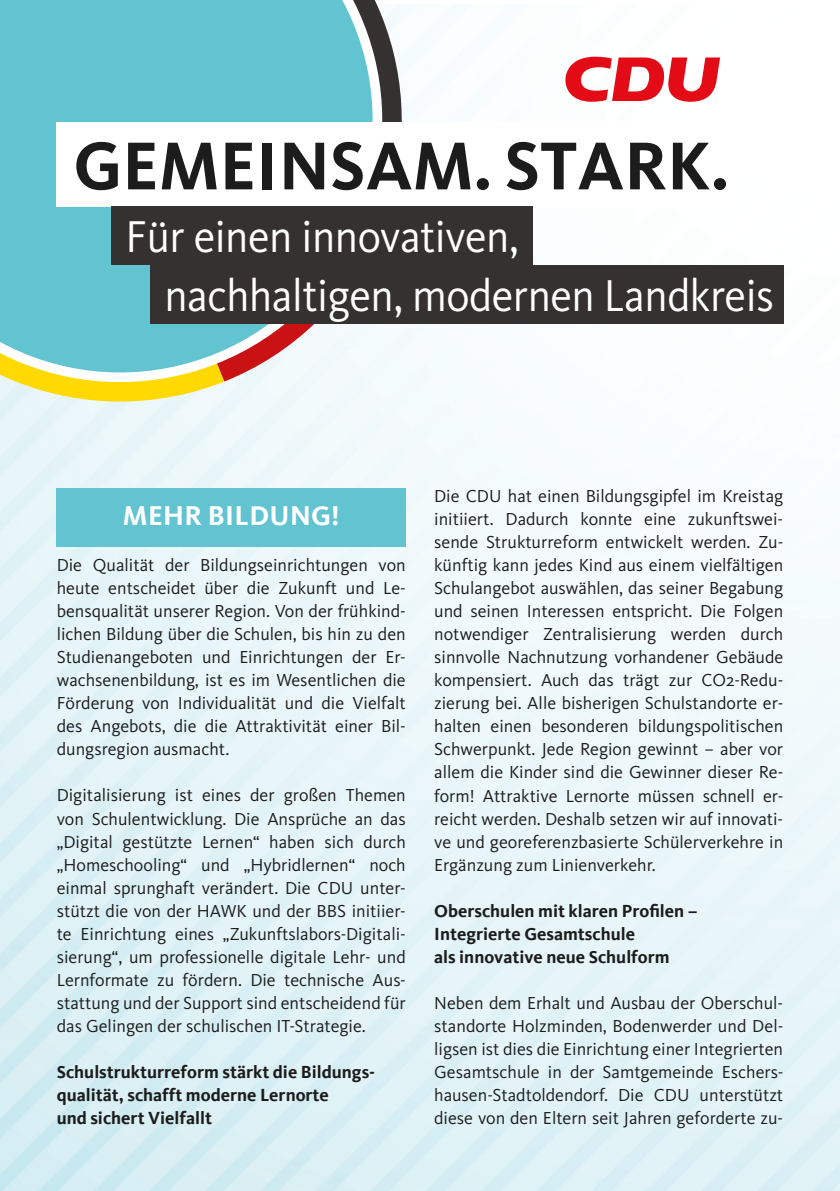
<style>
.page{position:relative;width:840px;height:1191px;background:#fff}
.page>*{position:absolute;margin:0;border:0;box-sizing:border-box;transform-origin:0 0}
.t1{font:700 70px "Kievit";letter-spacing:.005em;color:#1c1c1c}
.t2{font:46.2px/58.4px "Kievit Pro";letter-spacing:-.01em;color:#fff;scale:.95 1}
.t3{font:700 28px "Kievit";letter-spacing:.015em;color:#fff}
.t4{font:18px/23px "Kievit Pro";color:#1c1c1c;text-align:justify}
.t5{font:700 18px/23px "Kievit";color:#1c1c1c}
</style>
<div class="page">
<img style="left:0;top:5px;width:839px;height:1186px">
<svg style="left:0;top:0;width:411px;height:404px"></svg>
<div style="left:57px;top:122px;width:684px;height:84px;background:#fff"></div>
<div style="left:111px;top:206px;width:421px;height:59px;background:#343130"></div>
<div style="left:150px;top:265px;width:632px;height:58px;background:#343130"></div>
<svg style="left:563px;top:57px;width:156px;height:45px"></svg>
<div style="left:57px;top:488px;width:348px;height:59px;background:#62c3d1"></div>
<h1 class="t1" style="left:73px;top:125px;width:657px">GEMEINSAM. STARK.</h1>
<h2 class="t2" style="left:164px;top:207px;width:643px;text-indent:-39px">Für einen innovativen,<br>nachhaltigen, modernen Landkreis</h2>
<h3 class="t3" style="left:123px;top:499px;width:218px">MEHR BILDUNG!</h3>
<p class="t4" style="left:57px;top:553px;width:350px">Die Qualität der Bildungseinrichtungen von heute entscheidet über die Zukunft und Le&shy;bensqualität unserer Region. Von der frühkind&shy;lichen Bildung über die Schulen, bis hin zu den Studienangeboten und Einrichtungen der Er&shy;wachsenenbildung, ist es im Wesentlichen die Förderung von Individualität und die Vielfalt des Angebots, die die Attraktivität einer Bil&shy;dungsregion ausmacht.</p>
<p class="t4" style="left:57px;top:784px;width:350px">Digitalisierung ist eines der großen Themen von Schulentwicklung. Die Ansprüche an das „Digital gestützte Lernen“ haben sich durch „Homeschooling“ und „Hybridlernen“ noch einmal sprunghaft verändert. Die CDU unter&shy;stützt die von der HAWK und der BBS initiier&shy;te Einrichtung eines „Zukunftslabors-Digitali&shy;sierung“, um professionelle digitale Lehr- und Lernformate zu fördern. Die technische Aus&shy;stattung und der Support sind entscheidend für das Gelingen der schulischen IT-Strategie.</p>
<p class="t5" style="left:57px;top:1060px;width:320px">Schulstrukturreform stärkt die Bildungs&shy;qualität, schafft moderne Lernorte<br>und sichert Vielfallt</p>
<p class="t4" style="left:434px;top:484px;width:350px">Die CDU hat einen Bildungsgipfel im Kreistag initiiert. Dadurch konnte eine zukunftswei&shy;sende Strukturreform entwickelt werden. Zu&shy;künftig kann jedes Kind aus einem vielfältigen Schulangebot auswählen, das seiner Begabung und seinen Interessen entspricht. Die Folgen notwendiger Zentralisierung werden durch sinnvolle Nachnutzung vorhandener Gebäude kompensiert. Auch das trägt zur CO2-Redu&shy;zierung bei. Alle bisherigen Schulstandorte er&shy;halten einen besonderen bildungspolitischen Schwerpunkt. Jede Region gewinnt – aber vor allem die Kinder sind die Gewinner dieser Re&shy;form! Attraktive Lernorte müssen schnell er&shy;reicht werden. Deshalb setzen wir auf innovati&shy;ve und georeferenzbasierte Schülerverkehre in Ergänzung zum Linienverkehr.</p>
<p class="t5" style="left:434px;top:899px;width:265px">Oberschulen mit klaren Profilen –<br>Integrierte Gesamtschule<br>als innovative neue Schulform</p>
<p class="t4" style="left:434px;top:991px;width:350px">Neben dem Erhalt und Ausbau der Oberschul&shy;standorte Holzminden, Bodenwerder und Del&shy;ligsen ist dies die Einrichtung einer Integrierten Gesamtschule in der Samtgemeinde Eschers&shy;hausen-Stadtoldendorf. Die CDU unterstützt diese von den Eltern seit Jahren geforderte zu-</p>
</div>
